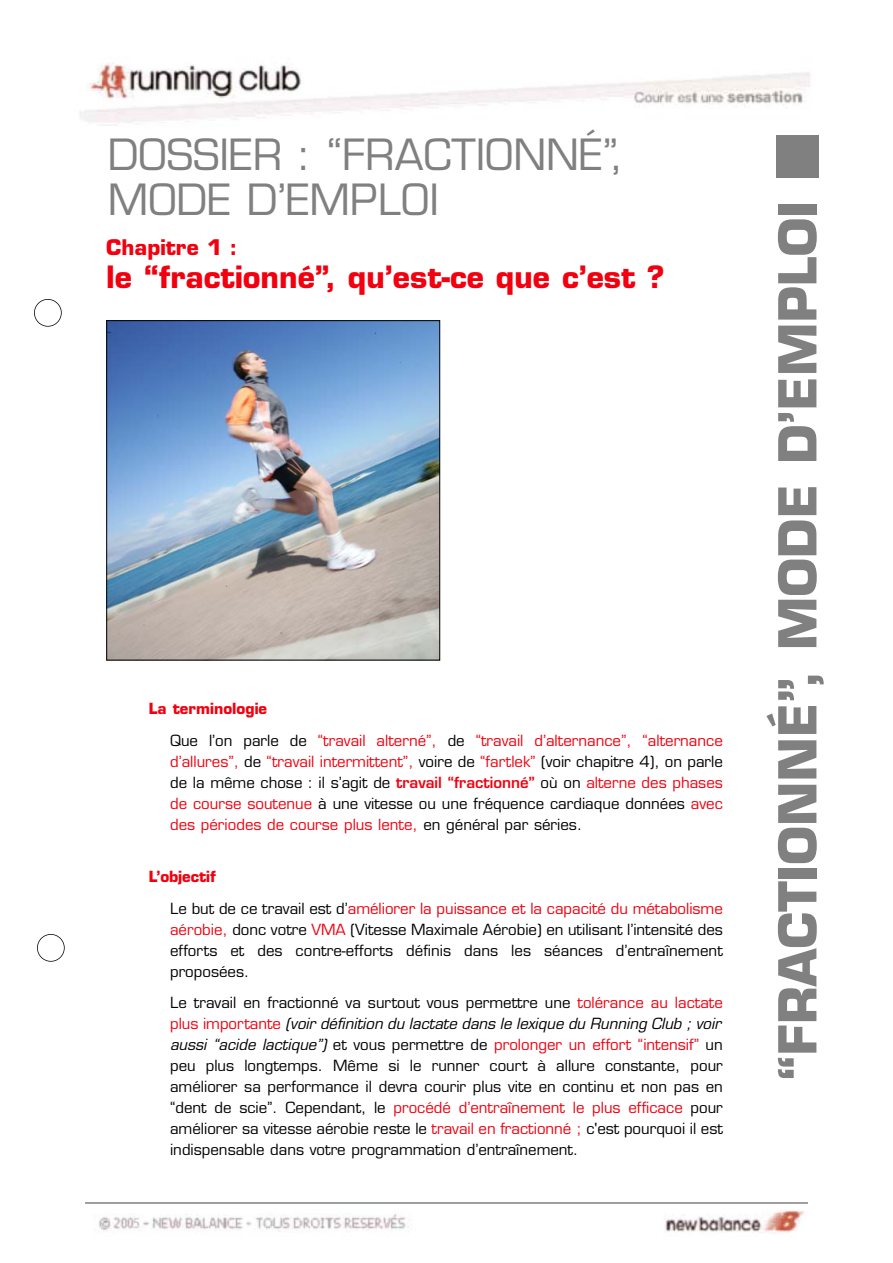
<style>
.page{position:relative;width:893px;height:1263px;background:#fff}
.page>*{position:absolute;margin:0;border:0;box-sizing:border-box;transform-origin:0 0}
.t1{font:700 51px "Eurostile";color:#808080}
.t2{font:42px/45px "Eurostile";color:#808080}
.t3{font:700 30px "Eurostile";color:#f2000f}
.t4{font:700 21px "Eurostile";color:#f2000f}
.t5{font:15px/21px "Eurostile";color:#000;text-align:justify}
.t6{font:15px/31.5px "Eurostile";color:#f2000f}
.s1{font-weight:700}
.s2{color:#000}
.s3{color:#f2000f}
.s4{font-weight:600;color:#f2000f}
.s5{font-style:italic}
</style>
<div class="page">
<img style="left:80px;top:63px;width:730px;height:63px">
<img style="left:99px;top:1210px;width:705px;height:23px">
<hr style="left:85px;top:1202px;width:723px;height:2px;background:#808080">
<div style="left:776px;top:135px;width:43px;height:43px;background:#808080"></div>
<div style="left:34px;top:299px;width:28px;height:28px;border:2px solid #000;border-radius:50%"></div>
<div style="left:37px;top:934px;width:28px;height:28px;border:2px solid #000;border-radius:50%"></div>
<img style="left:108px;top:322px;width:330px;height:336px">
<div style="left:106px;top:320px;width:334px;height:340px;border:1px solid #000"></div>
<h2 class="t2" style="left:108px;top:137px;width:517px">DOSSIER : “FRACTIONNÉ”,<br>MODE D’EMPLOI</h2>
<h3 class="t4" style="left:106px;top:239px;width:133px">Chapitre 1 :</h3>
<h3 class="t3" style="left:106px;top:266px;width:560px">le “fractionné”, qu’est-ce que c’est ?</h3>
<p class="t6" style="left:170px;top:694px;width:554px;text-indent:-21px"><span class="s1">La terminologie<br></span><span class="s2">Que l’on parle de</span> “travail alterné”, <span class="s2">de</span> “travail d’alternance”, “alternance</p>
<p class="t5" style="left:170px;top:752px;width:554px"><span class="s3">d’allures”,</span> de <span class="s3">“travail intermittent”,</span> voire de <span class="s3">“fartlek”</span> (voir chapitre 4), on parle de la même chose : il s’agit de <span class="s4">travail “fractionné”</span> où on <span class="s3">alterne des phases de course soutenue</span> à une vitesse ou une fréquence cardiaque données <span class="s3">avec des périodes de course plus lente,</span> en général par séries.</p>
<p class="t6" style="left:170px;top:862px;width:554px;text-indent:-21px"><span class="s1">L’objectif<br></span><span class="s2">Le but de ce travail est d’</span>améliorer la puissance et la capacité du métabolisme</p>
<p class="t5" style="left:170px;top:920px;width:554px"><span class="s3">aérobie,</span> donc votre <span class="s3">VMA</span> (Vitesse Maximale Aérobie) en utilisant l’intensité des efforts et des contre-efforts définis dans les séances d’entraînement proposées.</p>
<p class="t5" style="left:170px;top:994px;width:556px">Le travail en fractionné va surtout vous permettre une <span class="s3">tolérance au lactate p l u s i m p o r t a n t e</span> <span class="s5">(voir définition du lactate dans le lexique du Running Club ; voir aussi “acide lactique”)</span> et vous permettre de <span class="s3">prolonger un effort “intensif”</span> un peu plus longtemps. Même si le runner court à allure constante, pour améliorer sa performance il devra courir plus vite en continu et non pas en “dent de scie”. Cependant, le <span class="s3">procédé d’entraînement le plus efficace</span> pour améliorer sa vitesse aérobie reste le <span class="s3">travail en fractionné ;</span> c'est pourquoi il est indispensable dans votre programmation d’entraînement.</p>
<h1 class="t1" style="left:778px;top:1080px;width:881px;rotate:-90deg">“FRACTIONNÉ”, MODE D’EMPLOI</h1>
</div>
